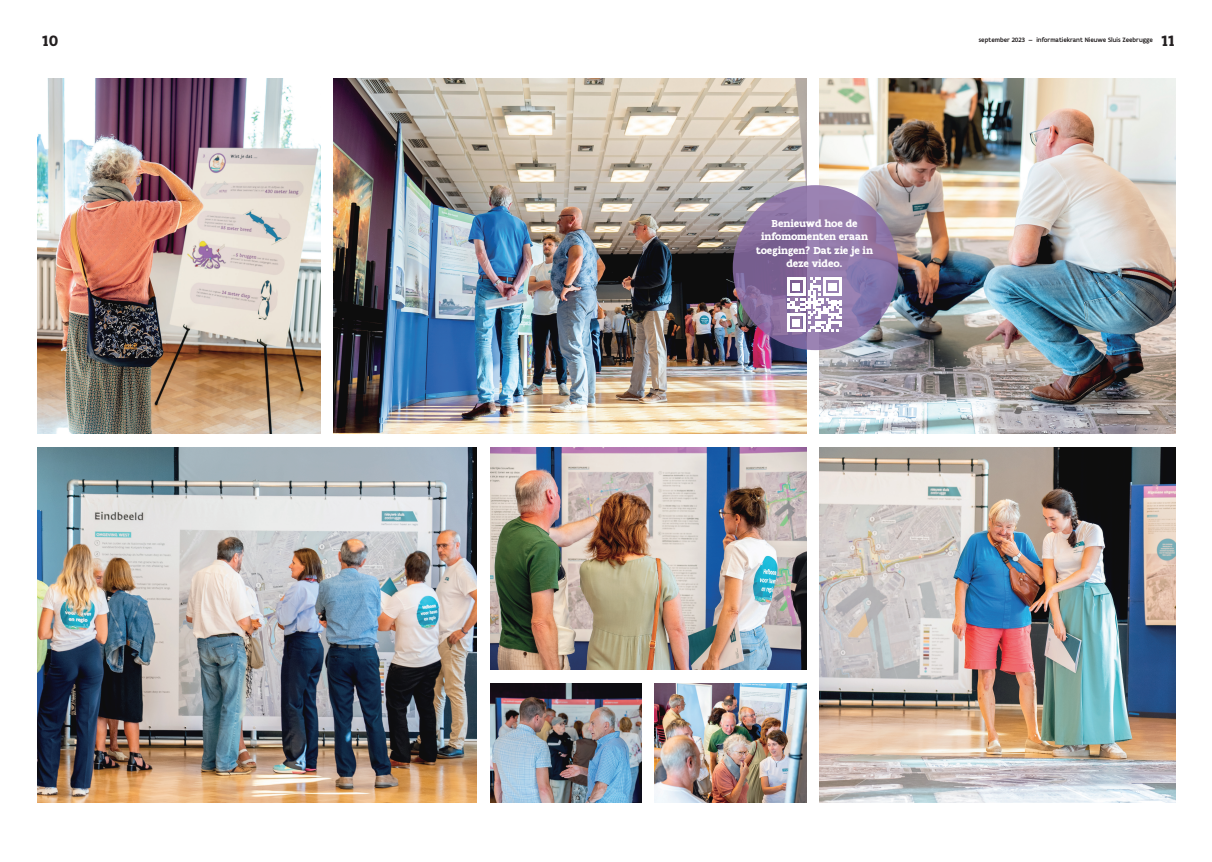
<style>
.page{position:relative;width:1212px;height:862px;background:#fff}
.page>*{position:absolute;margin:0;border:0;box-sizing:border-box;transform-origin:0 0}
.t1{font:700 16.12px "Flanders Art Serif";color:#231f20}
.t2{font:700 10.88px/13.4px "Flanders Art Serif";letter-spacing:-.01em;color:#fff;text-align:center}
.t3{font:500 6.75px "Flanders Art Sans";color:#231f20}
</style>
<div class="page">
<img style="left:333px;top:79px;width:473px;height:354px">
<img style="left:820px;top:79px;width:355px;height:354px">
<img style="left:490px;top:447px;width:316px;height:222px">
<img style="left:490px;top:683px;width:151px;height:118px">
<img style="left:655px;top:683px;width:151px;height:118px">
<svg style="left:733px;top:185px;width:165px;height:165px;background:#8b73a4"></svg>
<svg style="left:787px;top:277px;width:54px;height:54px"></svg>
<img style="left:37px;top:79px;width:283px;height:354px">
<img style="left:37px;top:447px;width:440px;height:354px">
<img style="left:820px;top:447px;width:355px;height:354px">
<h1 class="t1" style="left:42px;top:30px;width:18px">10</h1>
<p class="t3" style="left:979px;top:36px;width:176px">september 2023 — informatiekrant Nieuwe Sluis Zeebrugge</p>
<h1 class="t1" style="left:1161px;top:30px;width:16px">11</h1>
<p class="t2" style="left:756px;top:216px;width:118px">Benieuwd hoe de infomomenten eraan toegingen? Dat zie je in deze video.</p>
</div>
